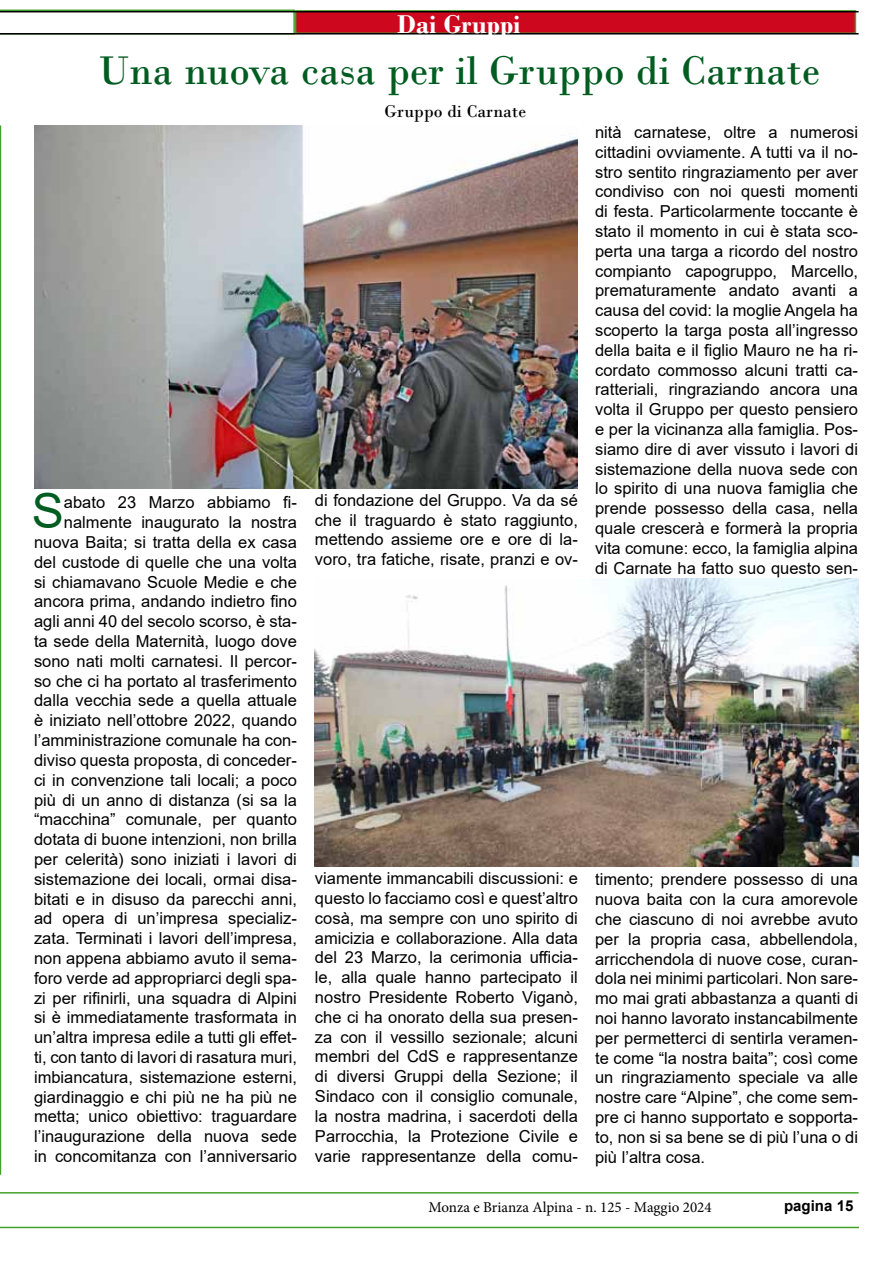
<style>
.page{position:relative;width:893px;height:1263px;background:#fff}
.page>*{position:absolute;margin:0;border:0;box-sizing:border-box;transform-origin:0 0}
.t1{font:48.15px "Arial";color:#005c20}
.t2{font:42px "Bodoni";color:#005c20}
.t3{font:700 27px "Bodoni";color:#fff}
.t4{font:18px "Bodoni";color:#000}
.t5{font:16.5px/19.8px "Arial";color:#000;text-align:justify}
.t6{font:15px "Minion Pro";color:#000}
.t7{font:700 15px "Arial";color:#000}
</style>
<div class="page">
<svg style="left:0;top:10px;width:295px;height:23px"></svg>
<div style="left:295px;top:10px;width:561px;height:24px;background:#cd071e;border:2px solid #44a12b"></div>
<hr style="left:0;top:11px;width:859px;height:1px;background:#000">
<hr style="left:0;top:33px;width:859px;height:2px;background:#000">
<hr style="left:0;top:125px;width:1px;height:1050px;background:#44a12b">
<hr style="left:0;top:1192px;width:859px;height:1px;background:#44a12b">
<hr style="left:0;top:1227px;width:859px;height:1px;background:#44a12b">
<img style="left:34px;top:126px;width:543px;height:362px">
<img style="left:315px;top:579px;width:543px;height:288px">
<h3 class="t3" style="left:397px;top:8px;width:125px">Dai Gruppi</h3>
<h2 class="t2" style="left:98px;top:45px;width:724px">Una nuova casa per il Gruppo di Carnate</h2>
<p class="t4" style="left:384px;top:100px;width:143px">Gruppo di Carnate</p>
<h1 class="t1" style="left:32px;top:478px;width:34px">S</h1>
<p class="t5" style="left:34px;top:493px;width:264px;text-align:right">abato 23 Marzo abbiamo fi&shy;nalmente inaugurato la nostra nuova Baita; si tratta della ex casa del custode di quelle che una volta si chiamavano Scuole Medie e che ancora prima, andando indietro fino agli anni 40 del secolo scorso, è sta&shy;ta sede della Maternità, luogo dove sono nati molti carnatesi. Il percor&shy;so che ci ha portato al trasferimento dalla vecchia sede a quella attuale è iniziato nell’ottobre 2022, quando l’amministrazione comunale ha con&shy;diviso questa proposta, di conceder&shy;ci in convenzione tali locali; a poco più di un anno di distanza (si sa la “macchina” comunale, per quanto dotata di buone intenzioni, non brilla per celerità) sono iniziati i lavori di sistemazione dei locali, ormai disa&shy;bitati e in disuso da parecchi anni, ad opera di un’impresa specializ&shy;zata. Terminati i lavori dell’impresa, non appena abbiamo avuto il sema&shy;foro verde ad appropriarci degli spa&shy;zi per rifinirli, una squadra di Alpini si è immediatamente trasformata in un’altra impresa edile a tutti gli effet&shy;ti, con tanto di lavori di rasatura muri, imbiancatura, sistemazione esterni, giardinaggio e chi più ne ha più ne metta; unico obiettivo: traguardare l’inaugurazione della nuova sede in concomitanza con l’anniversario</p>
<p class="t5" style="left:315px;top:490px;width:264px">di fondazione del Gruppo. Va da sé che il traguardo è stato raggiunto, mettendo assieme ore e ore di la&shy;voro, tra fatiche, risate, pranzi e ov-</p>
<p class="t5" style="left:315px;top:868px;width:264px">viamente immancabili discussioni: e questo lo facciamo così e quest’altro cosà, ma sempre con uno spirito di amicizia e collaborazione. Alla data del 23 Marzo, la cerimonia ufficia&shy;le, alla quale hanno partecipato il nostro Presidente Roberto Viganò, che ci ha onorato della sua presen&shy;za con il vessillo sezionale; alcuni membri del CdS e rappresentanze di diversi Gruppi della Sezione; il Sindaco con il consiglio comunale, la nostra madrina, i sacerdoti della Parrocchia, la Protezione Civile e varie rappresentanze della comu-</p>
<p class="t5" style="left:595px;top:122px;width:264px">nità carnatese, oltre a numerosi cittadini ovviamente. A tutti va il no&shy;stro sentito ringraziamento per aver condiviso con noi questi momenti di festa. Particolarmente toccante è stato il momento in cui è stata sco&shy;perta una targa a ricordo del nostro compianto capogruppo, Marcello, prematuramente andato avanti a causa del covid: la moglie Angela ha scoperto la targa posta all’ingresso della baita e il figlio Mauro ne ha ri&shy;cordato commosso alcuni tratti ca&shy;ratteriali, ringraziando ancora una volta il Gruppo per questo pensiero e per la vicinanza alla famiglia. Pos&shy;siamo dire di aver vissuto i lavori di sistemazione della nuova sede con lo spirito di una nuova famiglia che prende possesso della casa, nella quale crescerà e formerà la propria vita comune: ecco, la famiglia alpina di Carnate ha fatto suo questo sen-</p>
<p class="t5" style="left:595px;top:869px;width:264px">timento; prendere possesso di una nuova baita con la cura amorevole che ciascuno di noi avrebbe avuto per la propria casa, abbellendola, arricchendola di nuove cose, curan&shy;dola nei minimi particolari. Non sare&shy;mo mai grati abbastanza a quanti di noi hanno lavorato instancabilmente per permetterci di sentirla veramen&shy;te come “la nostra baita”; così come un ringraziamento speciale va alle nostre care “Alpine”, che come sem&shy;pre ci hanno supportato e sopporta&shy;to, non si sa bene se di più l’una o di più l’altra cosa.</p>
<p class="t6" style="left:428px;top:1197px;width:285px">Monza e Brianza Alpina - n. 125 - Maggio 2024</p>
<p class="t7" style="left:784px;top:1195px;width:71px">pagina 15</p>
</div>
